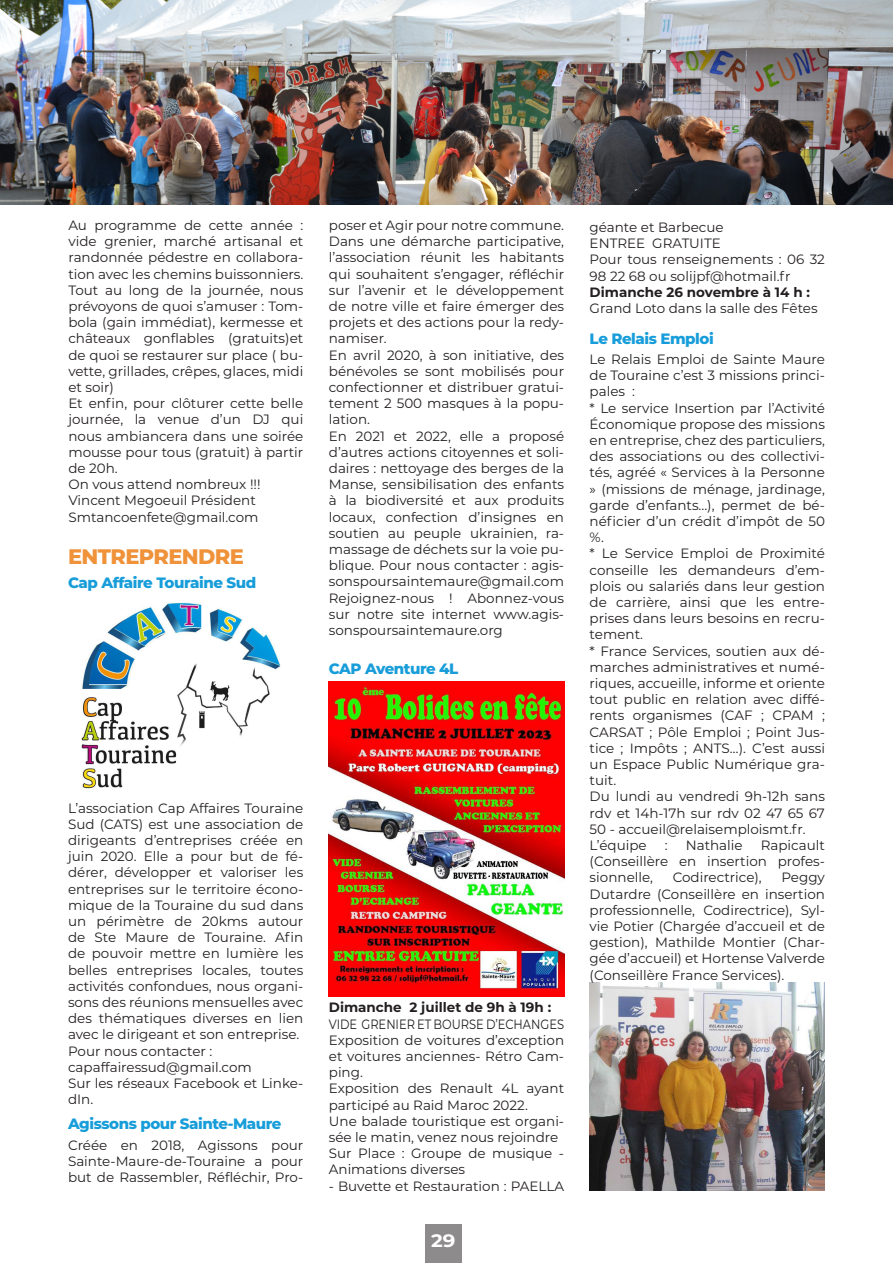
<style>
.page{position:relative;width:893px;height:1263px;background:#fff}
.page>*{position:absolute;margin:0;border:0;box-sizing:border-box;transform-origin:0 0}
.t1{font:800 21px "Montserrat";letter-spacing:-.03em;color:#f0923a}
.t2{font:700 18px "Montserrat";color:#fff;scale:1.1 1}
.t3{font:800 15px "Montserrat";letter-spacing:-.03em;color:#179dd9}
.t4{font:13.5px/16.2px "Montserrat";color:#231f20;text-align:justify}
.t5{font:700 13.5px "Montserrat";color:#231f20}
.t6{font:13.5px "Montserrat";color:#231f20;scale:.85 1}
</style>
<div class="page">
<div style="left:426px;top:1224px;width:36px;height:39px;background:#8d8b8b"></div>
<img style="left:590px;top:982px;width:235px;height:209px">
<img style="left:81px;top:602px;width:200px;height:187px">
<img style="left:329px;top:681px;width:235px;height:315px">
<img style="left:0;top:0;width:893px;height:204px">
<p class="t4" style="left:68px;top:217px;width:236px">Au programme de cette année : vide grenier, marché artisanal et randonnée pédestre en collabora&shy;tion avec les chemins buissonniers.<br>Tout au long de la journée, nous prévoyons de quoi s’amuser : Tom&shy;bola (gain immédiat), kermesse et châteaux gonflables (gratuits)et de quoi se restaurer sur place ( bu&shy;vette, grillades, crêpes, glaces, midi et soir)</p>
<p class="t4" style="left:68px;top:395px;width:236px">Et enfin, pour clôturer cette belle journée, la venue d’un DJ qui nous ambiancera dans une soirée mousse pour tous (gratuit) à partir de 20h.</p>
<p class="t4" style="left:68px;top:476px;width:194px">On vous attend nombreux !!!</p>
<p class="t4" style="left:68px;top:492px;width:189px">Vincent Megoeuil Président</p>
<p class="t4" style="left:68px;top:508px;width:192px">Smtancoenfete@gmail.com</p>
<p class="t1" style="left:68px;top:541px;width:177px">ENTREPRENDRE</p>
<p class="t3" style="left:68px;top:572px;width:190px">Cap Affaire Touraine Sud</p>
<p class="t4" style="left:68px;top:799px;width:237px">L’association Cap Affaires Touraine Sud (CATS) est une association de dirigeants d’entreprises créée en juin 2020. Elle a pour but de fé&shy;dérer, développer et valoriser les entreprises sur le territoire écono&shy;mique de la Touraine du sud dans un périmètre de 20kms autour de Ste Maure de Touraine. Afin de pouvoir mettre en lumière les belles entreprises locales, toutes activités confondues, nous organi&shy;sons des réunions mensuelles avec des thématiques diverses en lien avec le dirigeant et son entreprise.</p>
<p class="t4" style="left:68px;top:1042px;width:146px">Pour nous contacter :</p>
<p class="t4" style="left:68px;top:1058px;width:185px">capaffairessud@gmail.com</p>
<p class="t4" style="left:68px;top:1074px;width:237px">Sur les réseaux Facebook et Linke&shy;dIn.</p>
<p class="t4" style="left:68px;top:1136px;width:237px">Créée en 2018, Agissons pour Sainte-Maure-de-Touraine a pour but de Rassembler, Réfléchir, Pro-</p>
<p class="t3" style="left:68px;top:1112px;width:215px">Agissons pour Sainte-Maure</p>
<p class="t4" style="left:329px;top:217px;width:237px">poser et Agir pour notre commune.</p>
<p class="t4" style="left:329px;top:233px;width:237px">Dans une démarche participative, l’association réunit les habitants qui souhaitent s’engager, réfléchir sur l’avenir et le développement de notre ville et faire émerger des projets et des actions pour la redy&shy;namiser.</p>
<p class="t4" style="left:329px;top:346px;width:237px">En avril 2020, à son initiative, des bénévoles se sont mobilisés pour confectionner et distribuer gratui&shy;tement 2 500 masques à la popu&shy;lation.</p>
<p class="t4" style="left:329px;top:427px;width:237px">En 2021 et 2022, elle a proposé d’autres actions citoyennes et soli&shy;daires : nettoyage des berges de la Manse, sensibilisation des enfants à la biodiversité et aux produits locaux, confection d’insignes en soutien au peuple ukrainien, ra&shy;massage de déchets sur la voie pu&shy;blique. Pour nous contacter : agis&shy;sonspoursaintemaure@gmail.com Rejoignez-nous ! Abonnez-vous sur notre site internet www.agis&shy;sonspoursaintemaure.org</p>
<p class="t3" style="left:329px;top:657px;width:131px">CAP Aventure 4L</p>
<p class="t5" style="left:329px;top:998px;width:224px">Dimanche 2 juillet de 9h à 19h :</p>
<p class="t6" style="left:329px;top:1014px;width:278px">VIDE GRENIER ET BOURSE D’ECHANGES</p>
<p class="t4" style="left:329px;top:1031px;width:237px">Exposition de voitures d’exception et voitures anciennes- Rétro Cam&shy;ping.</p>
<p class="t4" style="left:329px;top:1080px;width:237px">Exposition des Renault 4L ayant participé au Raid Maroc 2022.</p>
<p class="t4" style="left:329px;top:1112px;width:237px">Une balade touristique est organi&shy;sée le matin, venez nous rejoindre</p>
<p class="t4" style="left:329px;top:1145px;width:237px">Sur Place : Groupe de musique -<br>Animations diverses</p>
<p class="t4" style="left:329px;top:1177px;width:237px">- Buvette et Restauration : PAELLA</p>
<h2 class="t2" style="left:431px;top:1227px;width:24px">29</h2>
<p class="t4" style="left:590px;top:219px;width:135px">géante et Barbecue</p>
<p class="t4" style="left:590px;top:235px;width:133px">ENTREE GRATUITE</p>
<p class="t4" style="left:590px;top:251px;width:237px">Pour tous renseignements : 06 32<br>98 22 68 ou solijpf@hotmail.fr</p>
<p class="t5" style="left:590px;top:282px;width:222px">Dimanche 26 novembre à 14 h :</p>
<p class="t4" style="left:590px;top:300px;width:230px">Grand Loto dans la salle des Fêtes</p>
<p class="t3" style="left:590px;top:328px;width:126px">Le Relais Emploi</p>
<p class="t4" style="left:590px;top:350px;width:237px">Le Relais Emploi de Sainte Maure de Touraine c’est 3 missions princi&shy;pales :</p>
<p class="t4" style="left:590px;top:399px;width:237px">* Le service Insertion par l’Activité Économique propose des missions en entreprise, chez des particuliers, des associations ou des collectivi&shy;tés, agréé « Services à la Personne » (missions de ménage, jardinage, garde d’enfants...), permet de bé&shy;néficier d’un crédit d’impôt de 50 %.</p>
<p class="t4" style="left:590px;top:545px;width:237px">* Le Service Emploi de Proximité conseille les demandeurs d’em&shy;plois ou salariés dans leur gestion de carrière, ainsi que les entre&shy;prises dans leurs besoins en recru&shy;tement.</p>
<p class="t4" style="left:590px;top:642px;width:237px">* France Services, soutien aux dé&shy;marches administratives et numé&shy;riques, accueille, informe et oriente tout public en relation avec diffé&shy;rents organismes (CAF ; CPAM ; CARSAT ; Pôle Emploi ; Point Jus&shy;tice ; Impôts ; ANTS…). C’est aussi un Espace Public Numérique gra&shy;tuit.</p>
<p class="t4" style="left:590px;top:788px;width:237px">Du lundi au vendredi 9h-12h sans rdv et 14h-17h sur rdv 02 47 65 67<br>50 - accueil@relaisemploismt.fr.</p>
<p class="t4" style="left:590px;top:836px;width:59px">L’équipe</p>
<p class="t4" style="left:665px;top:836px;width:4px">:</p>
<p class="t4" style="left:686px;top:836px;width:58px">Nathalie</p>
<p class="t4" style="left:590px;top:836px;width:237px;text-indent:171px">Rapicault (Conseillère en insertion profes&shy;sionnelle,</p>
<p class="t4" style="left:673px;top:869px;width:91px">Codirectrice),</p>
<p class="t4" style="left:590px;top:869px;width:237px;text-indent:192px">Peggy Dutardre (Conseillère en insertion professionnelle, Codirectrice), Syl&shy;vie Potier (Chargée d’accueil et de gestion), Mathilde Montier (Char&shy;gée d’accueil) et Hortense Valverde (Conseillère France Services).</p>
</div>
